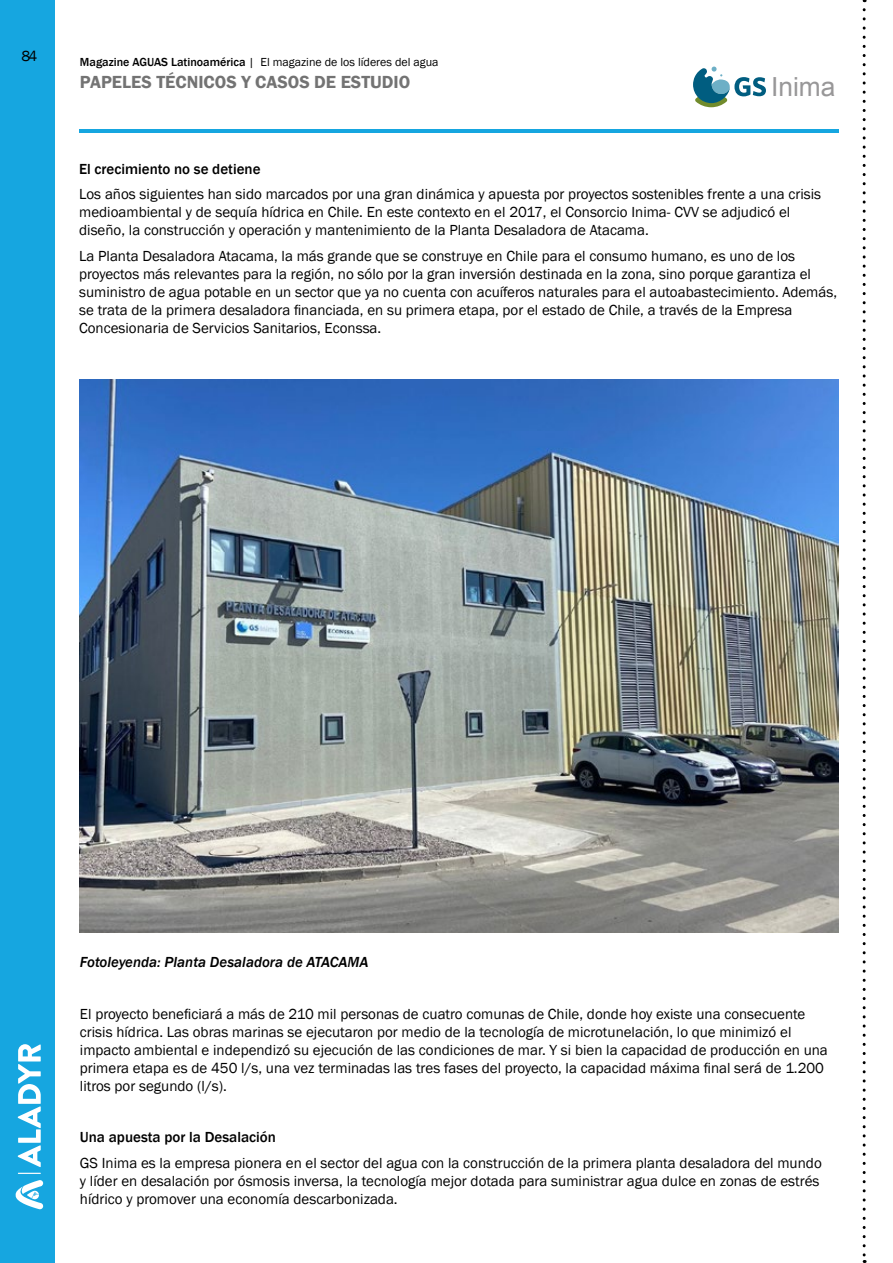
<style>
.page{position:relative;width:893px;height:1263px;background:#fff}
.page>*{position:absolute;margin:0;border:0;box-sizing:border-box;transform-origin:0 0}
.t1{font:26.4px "Arial";color:#989798}
.t2{font:600 18px "Franklin Gothic";color:#737373}
.t3{font:15px/18px "Franklin Gothic";color:#000}
.t4{font:500 15px "Franklin Gothic";color:#000}
.t5{font:italic 500 15px "Franklin Gothic";color:#000}
.t6{font:12px "Franklin Gothic";color:#000}
.s1{font-weight:500}
</style>
<div class="page">
<div style="left:0;top:1px;width:54px;height:1262px;background:#16a6e0"></div>
<hr style="left:79px;top:129px;width:759px;height:3px;background:#16a6e0">
<svg style="left:863px;top:10px;width:3px;height:1253px"></svg>
<svg style="left:18px;top:1044px;width:23px;height:123px"></svg>
<svg style="left:18px;top:1173px;width:23px;height:1px"></svg>
<svg style="left:16px;top:1180px;width:27px;height:29px"></svg>
<svg style="left:693px;top:67px;width:73px;height:40px"></svg>
<img style="left:80px;top:379px;width:759px;height:553px">
<p class="t3" style="left:21px;top:47px;width:17px">84</p>
<p class="t6" style="left:80px;top:55px;width:360px"><span class="s1">Magazine AGUAS Latinoamérica</span> | El magazine de los líderes del agua</p>
<p class="t2" style="left:80px;top:71px;width:332px">PAPELES TÉCNICOS Y CASOS DE ESTUDIO</p>
<h1 class="t1" style="left:771px;top:70px;width:66px">Inima</h1>
<p class="t4" style="left:79px;top:159px;width:183px">El crecimiento no se detiene</p>
<p class="t3" style="left:79px;top:186px;width:743px">Los años siguientes han sido marcados por una gran dinámica y apuesta por proyectos sostenibles frente a una crisis medioambiental y de sequía hídrica en Chile. En este contexto en el 2017, el Consorcio Inima- CVV se adjudicó el diseño, la construcción y operación y mantenimiento de la Planta Desaladora de Atacama.</p>
<p class="t3" style="left:79px;top:247px;width:759px">La Planta Desaladora Atacama, la más grande que se construye en Chile para el consumo humano, es uno de los proyectos más relevantes para la región, no sólo por la gran inversión destinada en la zona, sino porque garantiza el suministro de agua potable en un sector que ya no cuenta con acuíferos naturales para el autoabastecimiento. Además, se trata de la primera desaladora financiada, en su primera etapa, por el estado de Chile, a través de la Empresa Concesionaria de Servicios Sanitarios, Econssa.</p>
<p class="t5" style="left:80px;top:953px;width:290px">Fotoleyenda: Planta Desaladora de ATACAMA</p>
<p class="t3" style="left:80px;top:1005px;width:749px">El proyecto beneficiará a más de 210 mil personas de cuatro comunas de Chile, donde hoy existe una consecuente crisis hídrica. Las obras marinas se ejecutaron por medio de la tecnología de microtunelación, lo que minimizó el impacto ambiental e independizó su ejecución de las condiciones de mar. Y si bien la capacidad de producción en una primera etapa es de 450 l/s, una vez terminadas las tres fases del proyecto, la capacidad máxima final será de 1.200 litros por segundo (l/s).</p>
<p class="t4" style="left:80px;top:1128px;width:198px">Una apuesta por la Desalación</p>
<p class="t3" style="left:80px;top:1154px;width:743px">GS Inima es la empresa pionera en el sector del agua con la construcción de la primera planta desaladora del mundo y líder en desalación por ósmosis inversa, la tecnología mejor dotada para suministrar agua dulce en zonas de estrés hídrico y promover una economía descarbonizada.</p>
</div>
